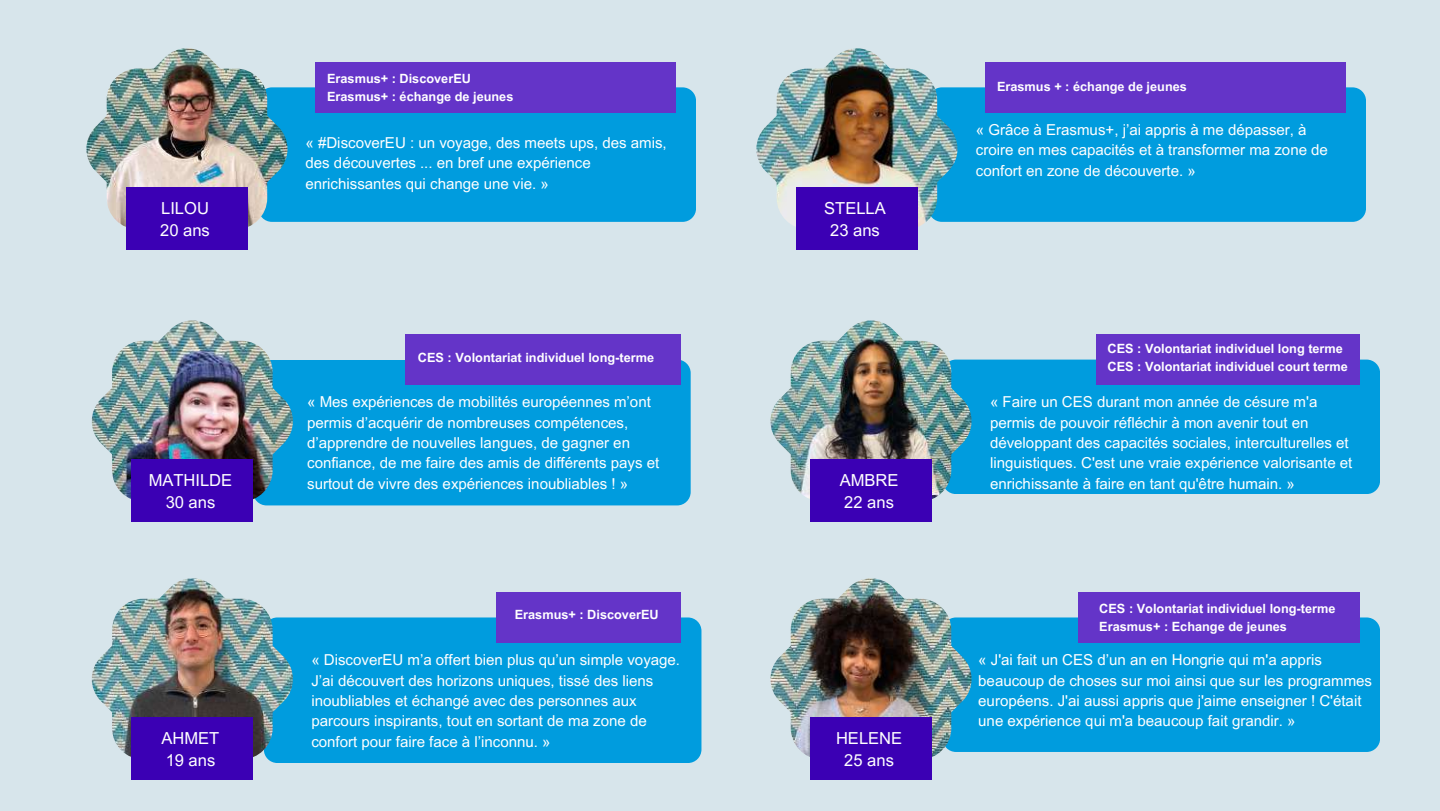
<style>
.page{position:relative;width:1440px;height:811px;background:#fff}
.page>*{position:absolute;margin:0;border:0;box-sizing:border-box;transform-origin:0 0}
.t1{font:16.6px/22px "Arial MT Pro";color:#fff;text-align:center}
.t2{font:15px/20.4px "Arial MT Pro";color:#fff}
.t3{font:700 12.8px/17.6px "Arial MT Pro";color:#fff}
</style>
<div class="page">
<div style="left:0;top:0;width:1440px;height:810px;background:#d7e5eb"></div>
<div style="left:258px;top:87px;width:438px;height:135px;background:#009cde;border-radius:13px"></div>
<img style="left:86px;top:48px;width:202px;height:179px">
<div style="left:126px;top:187px;width:122px;height:62px;background:#3b00b4"></div>
<div style="left:315px;top:62px;width:361px;height:51px;background:#6434c8"></div>
<div style="left:253px;top:359px;width:438px;height:146px;background:#009cde;border-radius:13px"></div>
<img style="left:92px;top:320px;width:201px;height:201px">
<div style="left:132px;top:459px;width:121px;height:62px;background:#3b00b4"></div>
<div style="left:405px;top:334px;width:276px;height:50px;background:#6434c8"></div>
<div style="left:928px;top:87px;width:438px;height:135px;background:#009cde;border-radius:13px"></div>
<img style="left:756px;top:48px;width:202px;height:179px">
<div style="left:796px;top:187px;width:122px;height:62px;background:#3b00b4"></div>
<div style="left:985px;top:62px;width:361px;height:51px;background:#6434c8"></div>
<div style="left:942px;top:359px;width:438px;height:134px;background:#009cde;border-radius:13px"></div>
<img style="left:770px;top:320px;width:202px;height:179px">
<div style="left:810px;top:459px;width:122px;height:62px;background:#3b00b4"></div>
<div style="left:1096px;top:334px;width:264px;height:50px;background:#6434c8"></div>
<div style="left:942px;top:617px;width:438px;height:134px;background:#009cde;border-radius:13px"></div>
<img style="left:770px;top:578px;width:202px;height:179px">
<div style="left:810px;top:716px;width:122px;height:63px;background:#3b00b4"></div>
<div style="left:1078px;top:591px;width:282px;height:51px;background:#6434c8"></div>
<div style="left:264px;top:617px;width:437px;height:145px;background:#009cde;border-radius:13px"></div>
<img style="left:92px;top:578px;width:201px;height:201px">
<div style="left:132px;top:716px;width:121px;height:63px;background:#3b00b4"></div>
<div style="left:496px;top:591px;width:185px;height:51px;background:#6434c8"></div>
<p class="t1" style="left:160px;top:199px;width:51px;text-align:left">LILOU<br>20 ans</p>
<p class="t1" style="left:149px;top:470px;width:85px">MATHILDE<br>30 ans</p>
<p class="t3" style="left:327px;top:71px;width:188px">Erasmus+ : DiscoverEU<br>Erasmus+ : échange de jeunes</p>
<p class="t2" style="left:306px;top:134px;width:363px">« #DiscoverEU : un voyage, des meets ups, des amis, des découvertes ... en bref une expérience enrichissantes qui change une vie. »</p>
<p class="t3" style="left:418px;top:350px;width:238px">CES : Volontariat individuel long-terme</p>
<p class="t2" style="left:307px;top:393px;width:354px">« Mes expériences de mobilités européennes m’ont permis d’acquérir de nombreuses compétences, d’apprendre de nouvelles langues, de gagner en confiance, de me faire des amis de différents pays et surtout de vivre des expériences inoubliables ! »</p>
<p class="t3" style="left:515px;top:607px;width:145px">Erasmus+ : DiscoverEU</p>
<p class="t2" style="left:311px;top:651px;width:370px">« DiscoverEU m’a offert bien plus qu’un simple voyage.<br>J’ai découvert des horizons uniques, tissé des liens inoubliables et échangé avec des personnes aux parcours inspirants, tout en sortant de ma zone de</p>
<p class="t1" style="left:162px;top:728px;width:59px">AHMET</p>
<p class="t2" style="left:311px;top:732px;width:241px">confort pour faire face à l’inconnu. »</p>
<p class="t1" style="left:166px;top:750px;width:51px">19 ans</p>
<p class="t3" style="left:997px;top:79px;width:191px">Erasmus + : échange de jeunes</p>
<p class="t1" style="left:824px;top:199px;width:63px">STELLA<br>23 ans</p>
<p class="t2" style="left:976px;top:121px;width:354px">« Grâce à Erasmus+, j’ai appris à me dépasser, à croire en mes capacités et à transformer ma zone de confort en zone de découverte. »</p>
<p class="t3" style="left:1108px;top:341px;width:242px">CES : Volontariat individuel long terme<br>CES : Volontariat individuel court terme</p>
<p class="t2" style="left:990px;top:393px;width:364px">« Faire un CES durant mon année de césure m'a permis de pouvoir réfléchir à mon avenir tout en développant des capacités sociales, interculturelles et linguistiques. C'est une vraie expérience valorisante et</p>
<p class="t1" style="left:840px;top:470px;width:60px">AMBRE</p>
<p class="t2" style="left:990px;top:475px;width:306px">enrichissante à faire en tant qu'être humain. »</p>
<p class="t1" style="left:844px;top:492px;width:51px">22 ans</p>
<p class="t1" style="left:836px;top:728px;width:68px">HELENE<br>25 ans</p>
<p class="t3" style="left:1099px;top:601px;width:238px">CES : Volontariat individuel long-terme<br>Erasmus+ : Echange de jeunes</p>
<p class="t2" style="left:978px;top:651px;width:395px">« J'ai fait un CES d’un an en Hongrie qui m'a appris beaucoup de choses sur moi ainsi que sur les programmes européens. J'ai aussi appris que j'aime enseigner ! C'était une expérience qui m'a beaucoup fait grandir. »</p>
</div>
